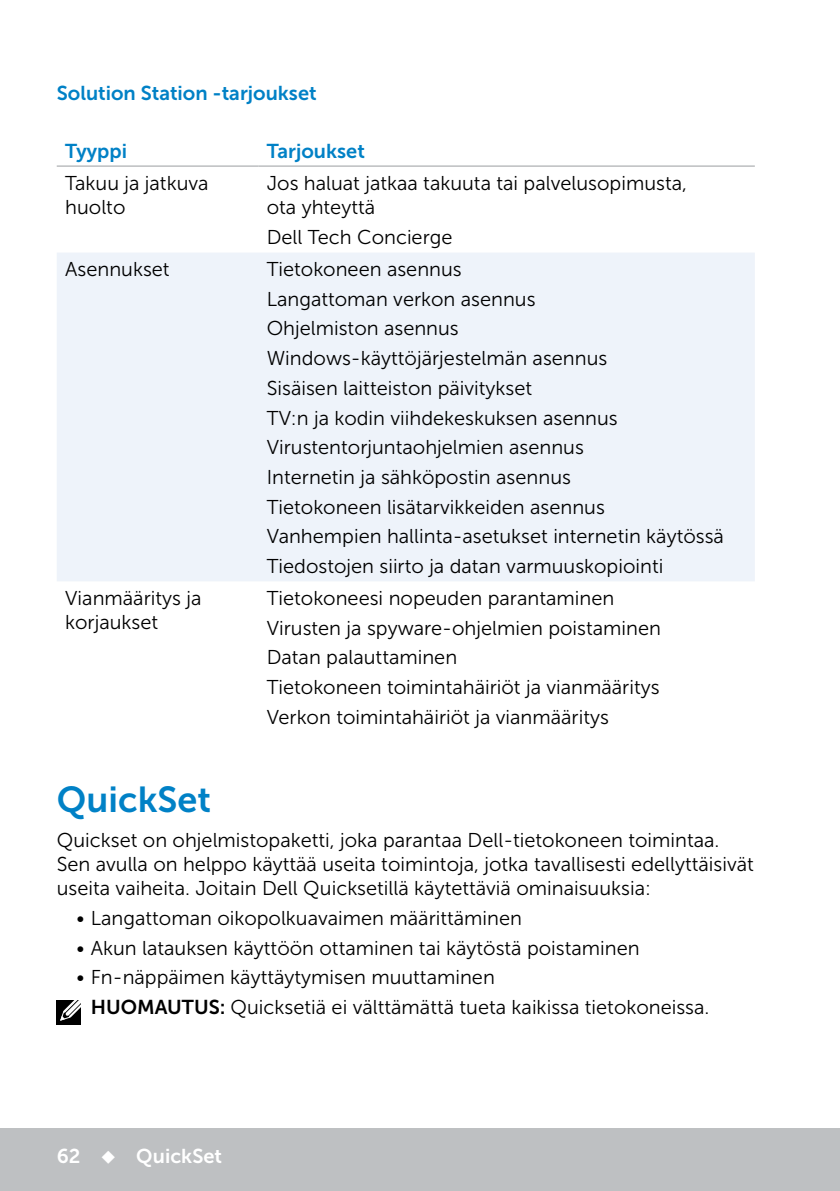
<style>
.page{position:relative;width:840px;height:1191px;background:#fff}
.page>*{position:absolute;margin:0;border:0;box-sizing:border-box;transform-origin:0 0}
.Head1{font:36px "Museo Sans For Dell 700";color:#0081c6}
.Table_Paragraph{font:20px/24px "Museo Sans For Dell 300";color:#000}
.Paragraph{font:20px/24px "Museo Sans For Dell 300";color:#000}
.Note{font:20px "Museo Sans For Dell 300";color:#000}
.Head3{font:20px "Museo Sans For Dell 700";color:#0081c6}
.Table_Head{font:20px "Museo Sans For Dell 700";color:#0081c6}
.t1{font:20px "Museo Sans For Dell 700";color:#fff}
.s1{font-family:"Museo Sans For Dell 700"}
</style>
<div class="page">
<div style="left:0;top:1128px;width:839px;height:63px;background:#bec0c2"></div>
<div style="left:57px;top:253px;width:697px;height:328px;background:#eef3fa"></div>
<hr style="left:57px;top:165px;width:201px;height:2px;background:#bcbec0">
<hr style="left:258px;top:165px;width:496px;height:2px;background:#bcbec0">
<div style="left:57px;top:1000px;width:24px;height:24px;background:#000"></div>
<svg style="left:60px;top:1000px;width:21px;height:21px"></svg>
<p class="Head3" style="left:57px;top:82px;width:261px">Solution Station -tarjoukset</p>
<p class="Table_Head" style="left:65px;top:140px;width:63px">Tyyppi</p>
<p class="Table_Head" style="left:266px;top:140px;width:100px">Tarjoukset</p>
<p class="Table_Paragraph" style="left:65px;top:172px;width:145px">Takuu ja jatkuva huolto</p>
<p class="Table_Paragraph" style="left:266px;top:172px;width:421px">Jos haluat jatkaa takuuta tai palvelusopimusta, ota yhteyttä</p>
<p class="Table_Paragraph" style="left:266px;top:225px;width:187px">Dell Tech Concierge</p>
<p class="Table_Paragraph" style="left:65px;top:257px;width:106px">Asennukset</p>
<p class="Table_Paragraph" style="left:266px;top:257px;width:196px">Tietokoneen asennus</p>
<p class="Table_Paragraph" style="left:266px;top:287px;width:270px">Langattoman verkon asennus</p>
<p class="Table_Paragraph" style="left:266px;top:317px;width:193px">Ohjelmiston asennus</p>
<p class="Table_Paragraph" style="left:266px;top:346px;width:342px">Windows-käyttöjärjestelmän asennus</p>
<p class="Table_Paragraph" style="left:266px;top:376px;width:267px">Sisäisen laitteiston päivitykset</p>
<p class="Table_Paragraph" style="left:266px;top:406px;width:352px">TV:n ja kodin viihdekeskuksen asennus</p>
<p class="Table_Paragraph" style="left:266px;top:435px;width:318px">Virustentorjuntaohjelmien asennus</p>
<p class="Table_Paragraph" style="left:266px;top:465px;width:305px">Internetin ja sähköpostin asennus</p>
<p class="Table_Paragraph" style="left:266px;top:495px;width:339px">Tietokoneen lisätarvikkeiden asennus</p>
<p class="Table_Paragraph" style="left:266px;top:524px;width:458px">Vanhempien hallinta-asetukset internetin käytössä</p>
<p class="Table_Paragraph" style="left:266px;top:554px;width:398px">Tiedostojen siirto ja datan varmuuskopiointi</p>
<p class="Table_Paragraph" style="left:65px;top:586px;width:138px">Vianmääritys ja korjaukset</p>
<p class="Table_Paragraph" style="left:266px;top:586px;width:349px">Tietokoneesi nopeuden parantaminen</p>
<p class="Table_Paragraph" style="left:266px;top:616px;width:395px">Virusten ja spyware-ohjelmien poistaminen</p>
<p class="Table_Paragraph" style="left:266px;top:645px;width:192px">Datan palauttaminen</p>
<p class="Table_Paragraph" style="left:266px;top:675px;width:394px">Tietokoneen toimintahäiriöt ja vianmääritys</p>
<p class="Table_Paragraph" style="left:266px;top:705px;width:343px">Verkon toimintahäiriöt ja vianmääritys</p>
<p class="Head1" style="left:57px;top:779px;width:156px">QuickSet</p>
<p class="Paragraph" style="left:57px;top:828px;width:698px">Quickset on ohjelmistopaketti, joka parantaa Dell-tietokoneen toimintaa.<br>Sen avulla on helppo käyttää useita toimintoja, jotka tavallisesti edellyttäisivät useita vaiheita. Joitain Dell Quicksetillä käytettäviä ominaisuuksia:</p>
<p class="Paragraph" style="left:77px;top:906px;width:446px">• Langattoman oikopolkuavaimen määrittäminen</p>
<p class="Paragraph" style="left:77px;top:936px;width:564px">• Akun latauksen käyttöön ottaminen tai käytöstä poistaminen</p>
<p class="Paragraph" style="left:77px;top:965px;width:419px">• Fn-näppäimen käyttäytymisen muuttaminen</p>
<p class="Note" style="left:91px;top:996px;width:620px"><span class="s1">HUOMAUTUS:</span> Quicksetiä ei välttämättä tueta kaikissa tietokoneissa.</p>
<p class="t1" style="left:57px;top:1144px;width:167px">62 ◆ QuickSet</p>
</div>
